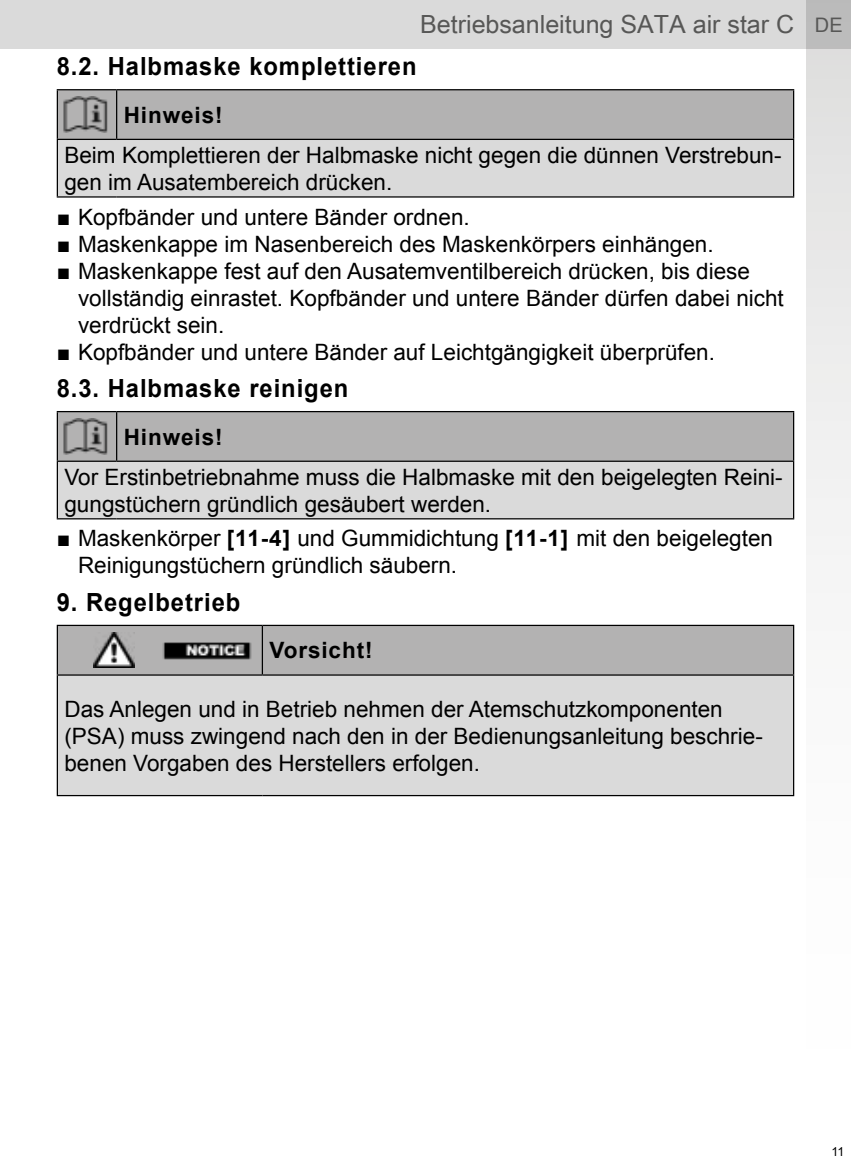
<style>
.page{position:relative;width:851px;height:1170px;background:#fff}
.page>*{position:absolute;margin:0;border:0;box-sizing:border-box;transform-origin:0 0}
.t1{font:700 25px "Arial";letter-spacing:.04em;color:#000;scale:.95 1}
.t2{font:25px "Arial Unicode MS";color:#575756}
.t3{font:22.5px/27px "Arial";color:#000}
.t4{font:700 22.5px "Arial";letter-spacing:.04em;color:#000}
.t5{font:12.5px "Arial";color:#000}
.s1{font-family:"Arial";font-size:20px}
.s2{font-weight:700}
</style>
<div class="page">
<div style="left:0;top:0;width:850px;height:49px;background:#dadada"></div>
<svg style="left:806px;top:0;width:44px;height:555px"></svg>
<div style="left:58px;top:90px;width:734px;height:49px;background:#b3b2b2"></div>
<div style="left:57px;top:139px;width:736px;height:58px;background:#dadada"></div>
<hr style="left:57px;top:90px;width:1px;height:49px;background:#000">
<hr style="left:116px;top:90px;width:1px;height:49px;background:#000">
<hr style="left:57px;top:140px;width:1px;height:56px;background:#000">
<hr style="left:792px;top:140px;width:2px;height:56px;background:#000">
<hr style="left:57px;top:196px;width:60px;height:1px;background:#000">
<hr style="left:117px;top:196px;width:677px;height:1px;background:#000">
<hr style="left:57px;top:89px;width:60px;height:1px;background:#000">
<hr style="left:117px;top:89px;width:677px;height:1px;background:#000">
<hr style="left:792px;top:90px;width:2px;height:49px;background:#000">
<hr style="left:57px;top:139px;width:60px;height:1px;background:#000">
<hr style="left:117px;top:139px;width:677px;height:1px;background:#000">
<img style="left:58px;top:97px;width:58px;height:35px">
<div style="left:58px;top:412px;width:734px;height:48px;background:#b3b2b2"></div>
<div style="left:57px;top:461px;width:736px;height:58px;background:#dadada"></div>
<hr style="left:57px;top:412px;width:1px;height:48px;background:#000">
<hr style="left:116px;top:412px;width:1px;height:48px;background:#000">
<hr style="left:57px;top:462px;width:1px;height:56px;background:#000">
<hr style="left:792px;top:462px;width:2px;height:56px;background:#000">
<hr style="left:57px;top:518px;width:60px;height:1px;background:#000">
<hr style="left:117px;top:518px;width:677px;height:1px;background:#000">
<hr style="left:57px;top:411px;width:60px;height:1px;background:#000">
<hr style="left:117px;top:411px;width:677px;height:1px;background:#000">
<hr style="left:792px;top:412px;width:2px;height:48px;background:#000">
<hr style="left:57px;top:460px;width:60px;height:2px;background:#000">
<hr style="left:117px;top:460px;width:677px;height:2px;background:#000">
<img style="left:58px;top:418px;width:58px;height:36px">
<div style="left:58px;top:626px;width:734px;height:48px;background:#b3b2b2"></div>
<div style="left:57px;top:675px;width:736px;height:120px;background:#dadada"></div>
<hr style="left:57px;top:626px;width:1px;height:48px;background:#000">
<hr style="left:262px;top:626px;width:1px;height:48px;background:#000">
<hr style="left:57px;top:674px;width:205px;height:1px;background:#000">
<hr style="left:57px;top:675px;width:1px;height:119px;background:#000">
<hr style="left:792px;top:675px;width:2px;height:119px;background:#000">
<hr style="left:57px;top:794px;width:205px;height:2px;background:#000">
<hr style="left:262px;top:794px;width:532px;height:2px;background:#000">
<hr style="left:57px;top:624px;width:205px;height:2px;background:#000">
<hr style="left:262px;top:624px;width:532px;height:2px;background:#000">
<hr style="left:792px;top:626px;width:2px;height:48px;background:#000">
<hr style="left:262px;top:674px;width:532px;height:1px;background:#000">
<img style="left:93px;top:632px;width:41px;height:36px">
<img style="left:160px;top:632px;width:92px;height:36px">
<p class="t2" style="left:420px;top:6px;width:424px">Betriebsanleitung SATA air star C <span class="s1">DE</span></p>
<p class="t1" style="left:57px;top:49px;width:380px">8.2. Halbmaske komplettieren</p>
<p class="t4" style="left:124px;top:100px;width:100px">Hinweis!</p>
<p class="t3" style="left:64px;top:142px;width:718px">Beim Komplettieren der Halbmaske nicht gegen die dünnen Verstrebun&shy;gen im Ausatembereich drücken.</p>
<p class="t3" style="left:57px;top:203px;width:414px">■ Kopfbänder und untere Bänder ordnen.</p>
<p class="t3" style="left:57px;top:230px;width:658px">■ Maskenkappe im Nasenbereich des Maskenkörpers einhängen.</p>
<p class="t3" style="left:78px;top:257px;width:707px;text-indent:-21px">■ Maskenkappe fest auf den Ausatemventilbereich drücken, bis diese vollständig einrastet. Kopfbänder und untere Bänder dürfen dabei nicht verdrückt sein.</p>
<p class="t3" style="left:57px;top:338px;width:659px">■ Kopfbänder und untere Bänder auf Leichtgängigkeit überprüfen.</p>
<p class="t1" style="left:57px;top:371px;width:308px">8.3. Halbmaske reinigen</p>
<p class="t4" style="left:124px;top:421px;width:100px">Hinweis!</p>
<p class="t3" style="left:64px;top:463px;width:719px">Vor Erstinbetriebnahme muss die Halbmaske mit den beigelegten Reini&shy;gungstüchern gründlich gesäubert werden.</p>
<p class="t3" style="left:78px;top:525px;width:696px;text-indent:-21px">■ Maskenkörper <span class="s2">[11-4]</span> und Gummidichtung <span class="s2">[11-1]</span> mit den beigelegten<br>Reinigungstüchern gründlich säubern.</p>
<p class="t1" style="left:57px;top:585px;width:195px">9. Regelbetrieb</p>
<p class="t4" style="left:269px;top:635px;width:105px">Vorsicht!</p>
<p class="t3" style="left:64px;top:695px;width:699px">Das Anlegen und in Betrieb nehmen der Atemschutzkomponenten (PSA) muss zwingend nach den in der Bedienungsanleitung beschrie&shy;benen Vorgaben des Herstellers erfolgen.</p>
<p class="t5" style="left:831px;top:1143px;width:14px">11</p>
</div>
